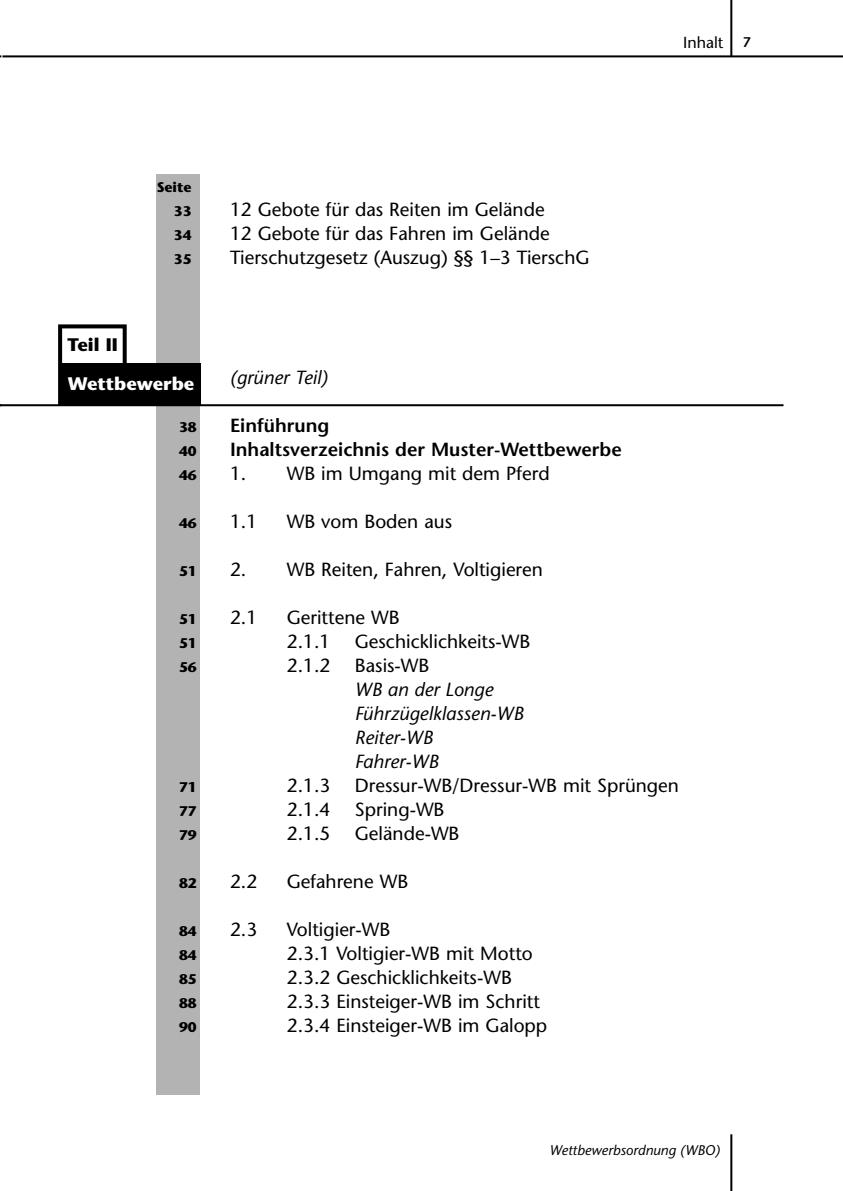
<style>
.page{position:relative;width:843px;height:1191px;background:#fff}
.page>*{position:absolute;margin:0;border:0;box-sizing:border-box;transform-origin:0 0}
.t1{font:19px/24px "Stone Sans";color:#000}
.t2{font:italic 19px/24px "Stone Sans";color:#000}
.t3{font:600 19px/24px "Stone Sans";color:#000}
.t4{font:700 18.2px "Stone Sans";color:#fff}
.t5{font:700 18.2px "Stone Sans";color:#000}
.t6{font:16px "Stone Sans";color:#000}
.t7{font:700 14px/24px "Stone Sans";color:#000;text-align:justify}
.t8{font:italic 14px "Stone Sans";color:#000}
.t9{font:600 14px "Stone Sans";color:#000}
</style>
<div class="page">
<div style="left:156px;top:174px;width:44px;height:921px;background:#b3b3b3"></div>
<hr style="left:2px;top:55px;width:840px;height:2px;background:#000">
<hr style="left:730px;top:0;width:2px;height:56px;background:#000">
<hr style="left:730px;top:1134px;width:2px;height:57px;background:#000">
<hr style="left:0;top:404px;width:783px;height:2px;background:#000">
<div style="left:58px;top:324px;width:69px;height:82px;border:4px solid #000"></div>
<div style="left:60px;top:363px;width:140px;height:43px;background:#000"></div>
<p class="t6" style="left:682px;top:37px;width:42px">Inhalt</p>
<p class="t9" style="left:742px;top:37px;width:10px">7</p>
<p class="t5" style="left:67px;top:338px;width:52px">Teil II</p>
<p class="t7" style="left:174px;top:177px;width:19px;text-indent:-17px">Seite 33<br>34<br>35</p>
<p class="t4" style="left:68px;top:376px;width:128px">Wettbewerbe</p>
<p class="t7" style="left:179px;top:417px;width:19px">38<br>40<br>46</p>
<p class="t7" style="left:179px;top:513px;width:19px">46</p>
<p class="t7" style="left:179px;top:561px;width:19px">51</p>
<p class="t7" style="left:179px;top:609px;width:19px">51<br>51<br>56</p>
<p class="t7" style="left:179px;top:777px;width:19px">71<br>77<br>79</p>
<p class="t7" style="left:179px;top:873px;width:19px">82</p>
<p class="t7" style="left:179px;top:921px;width:19px">84<br>84<br>85<br>88<br>90</p>
<p class="t1" style="left:230px;top:200px;width:361px">12 Gebote für das Reiten im Gelände<br>12 Gebote für das Fahren im Gelände<br>Tierschutzgesetz (Auszug) §§ 1–3 TierschG</p>
<p class="t2" style="left:230px;top:368px;width:99px">(grüner Teil)</p>
<p class="t3" style="left:230px;top:416px;width:393px">Einführung<br>Inhaltsverzeichnis der Muster-Wettbewerbe</p>
<p class="t1" style="left:230px;top:464px;width:321px">1. WB im Umgang mit dem Pferd</p>
<p class="t1" style="left:230px;top:512px;width:29px">1.1</p>
<p class="t1" style="left:286px;top:512px;width:167px">WB vom Boden aus</p>
<p class="t1" style="left:230px;top:560px;width:314px">2. WB Reiten, Fahren, Voltigieren</p>
<p class="t1" style="left:230px;top:608px;width:29px">2.1</p>
<p class="t1" style="left:286px;top:608px;width:114px">Gerittene WB<br>2.1.1</p>
<p class="t1" style="left:354px;top:632px;width:177px">Geschicklichkeits-WB</p>
<p class="t1" style="left:286px;top:656px;width:45px">2.1.2</p>
<p class="t1" style="left:354px;top:656px;width:76px">Basis-WB</p>
<p class="t2" style="left:355px;top:680px;width:170px">WB an der Longe<br>Führzügelklassen-WB<br>Reiter-WB<br>Fahrer-WB</p>
<p class="t1" style="left:286px;top:776px;width:45px">2.1.3</p>
<p class="t1" style="left:354px;top:776px;width:325px">Dressur-WB/Dressur-WB mit Sprüngen</p>
<p class="t1" style="left:286px;top:800px;width:45px">2.1.4</p>
<p class="t1" style="left:354px;top:800px;width:91px">Spring-WB</p>
<p class="t1" style="left:286px;top:824px;width:45px">2.1.5</p>
<p class="t1" style="left:354px;top:824px;width:106px">Gelände-WB</p>
<p class="t1" style="left:230px;top:872px;width:29px">2.2</p>
<p class="t1" style="left:286px;top:872px;width:123px">Gefahrene WB</p>
<p class="t1" style="left:230px;top:920px;width:29px">2.3</p>
<p class="t1" style="left:286px;top:920px;width:262px">Voltigier-WB<br>2.3.1 Voltigier-WB mit Motto<br>2.3.2 Geschicklichkeits-WB<br>2.3.3 Einsteiger-WB im Schritt<br>2.3.4 Einsteiger-WB im Galopp</p>
<p class="t8" style="left:549px;top:1145px;width:172px">Wettbewerbsordnung (WBO)</p>
</div>
